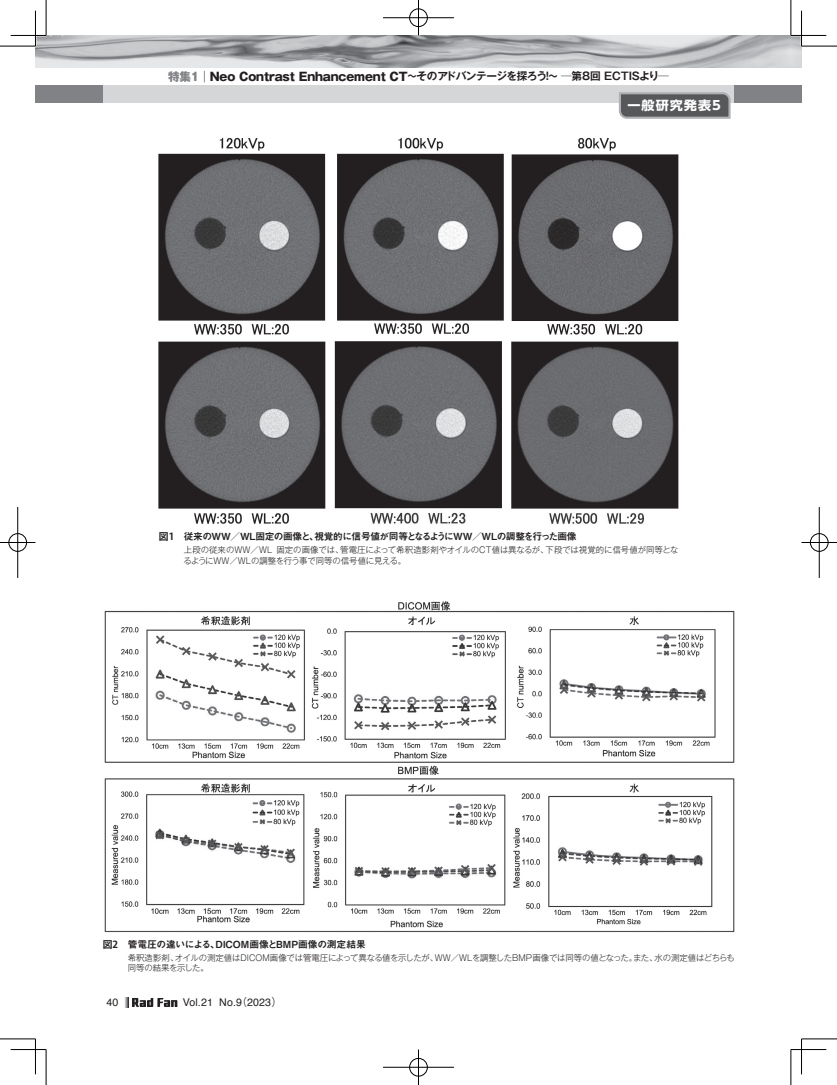
<style>
.page{position:relative;width:837px;height:1085px;background:#fff}
.page>*{position:absolute;margin:0;border:0;box-sizing:border-box;transform-origin:0 0}
.t1{font:700 12.5px "UD Shin Go NT Pro";letter-spacing:.075em;color:#fff;scale:1.05 1}
.t2{font:700 10.62px "Gothic MB101 Pro De";letter-spacing:-.03em;color:#231f20}
.t3{font:10.62px "Helvetica";letter-spacing:.01em;color:#231f20}
.t4{font:9.75px "Midashi Go Pro MB31";letter-spacing:-.06em;color:#231f20}
.t5{font:9.75px "Midashi Go Pro MB31";color:#231f20}
.t6{font:300 8.38px/10.6px "Gothic MB101 Pro";letter-spacing:-.015em;color:#231f20}
.s1{font-family:"Gothic MB101 Pro";font-weight:800;font-size:11.5px;color:#808285}
.s2{font-family:"Gothic MB101 Pro";font-weight:800;font-size:11.5px}
.s3{font-family:"Koz Go Pro";font-weight:700}
.s4{font-family:"Gothic BBB Pro";font-weight:500}
</style>
<div class="page">
<div style="left:103px;top:85px;width:630px;height:18px;background:#d5d6d8"></div>
<div style="left:733px;top:85px;width:57px;height:18px;background:#808285"></div>
<div style="left:35px;top:85px;width:68px;height:18px;background:#808285"></div>
<div style="left:790px;top:85px;width:11px;height:18px;background:#808285"></div>
<svg style="left:125px;top:997px;width:52px;height:9px"></svg>
<img style="left:35px;top:35px;width:755px;height:32px">
<svg style="left:790px;top:36px;width:11px;height:31px"></svg>
<svg style="left:619px;top:92px;width:112px;height:27px;background:#6b6c6e"></svg>
<img style="left:159px;top:137px;width:518px;height:387px">
<img style="left:104px;top:601px;width:629px;height:330px">
<hr style="left:800px;top:11px;width:2px;height:35px;background:#fff">
<hr style="left:0;top:46px;width:35px;height:1px;background:#000">
<hr style="left:801px;top:46px;width:35px;height:1px;background:#000">
<hr style="left:0;top:1038px;width:35px;height:1px;background:#000">
<hr style="left:801px;top:1038px;width:35px;height:1px;background:#000">
<hr style="left:46px;top:0;width:1px;height:35px;background:#000">
<hr style="left:46px;top:1049px;width:1px;height:35px;background:#000">
<hr style="left:790px;top:0;width:1px;height:35px;background:#000">
<hr style="left:790px;top:1049px;width:1px;height:35px;background:#000">
<hr style="left:11px;top:35px;width:35px;height:1px;background:#000">
<hr style="left:790px;top:35px;width:36px;height:1px;background:#000">
<hr style="left:11px;top:1049px;width:35px;height:1px;background:#000">
<hr style="left:790px;top:1049px;width:36px;height:1px;background:#000">
<hr style="left:35px;top:11px;width:1px;height:35px;background:#000">
<hr style="left:35px;top:1038px;width:1px;height:36px;background:#000">
<hr style="left:801px;top:11px;width:1px;height:35px;background:#000">
<hr style="left:801px;top:1038px;width:1px;height:36px;background:#000">
<div style="left:408px;top:8px;width:20px;height:19px;border:2px solid #fff;border-radius:50%"></div>
<hr style="left:383px;top:17px;width:71px;height:2px;background:#fff">
<hr style="left:417px;top:0;width:2px;height:35px;background:#fff">
<div style="left:409px;top:9px;width:18px;height:18px;border:1px solid #000;border-radius:50%"></div>
<hr style="left:383px;top:18px;width:71px;height:1px;background:#000">
<hr style="left:418px;top:0;width:1px;height:35px;background:#000">
<div style="left:408px;top:1057px;width:20px;height:19px;border:2px solid #fff;border-radius:50%"></div>
<hr style="left:417px;top:1049px;width:2px;height:35px;background:#fff">
<div style="left:409px;top:1057px;width:18px;height:19px;border:1px solid #000;border-radius:50%"></div>
<hr style="left:383px;top:1066px;width:71px;height:1px;background:#000">
<hr style="left:418px;top:1049px;width:1px;height:35px;background:#000">
<div style="left:8px;top:532px;width:19px;height:20px;border:2px solid #fff;border-radius:50%"></div>
<hr style="left:0;top:541px;width:35px;height:2px;background:#fff">
<hr style="left:17px;top:507px;width:2px;height:71px;background:#fff">
<div style="left:9px;top:533px;width:18px;height:18px;border:1px solid #000;border-radius:50%"></div>
<hr style="left:0;top:542px;width:35px;height:1px;background:#000">
<hr style="left:18px;top:507px;width:1px;height:71px;background:#000">
<div style="left:809px;top:532px;width:19px;height:20px;border:2px solid #fff;border-radius:50%"></div>
<hr style="left:801px;top:541px;width:35px;height:2px;background:#fff">
<div style="left:809px;top:533px;width:19px;height:18px;border:1px solid #000;border-radius:50%"></div>
<hr style="left:801px;top:542px;width:35px;height:1px;background:#000">
<hr style="left:818px;top:507px;width:1px;height:71px;background:#000">
<p class="t2" style="left:168px;top:67px;width:502px"><span class="s1">特集1</span><span class="s2">│Neo Contrast Enhancement CT</span>～そのアドバンテージを探ろう！～ ─第8回 ECTISより─</p>
<h1 class="t1" style="left:627px;top:95px;width:90px">一般研究発表5</h1>
<p class="t4" style="left:159px;top:529px;width:419px"><span class="s3">図1</span> 従来のWW／WL固定の画像と、視覚的に信号値が同等となるようにWW／WLの調整を行った画像</p>
<p class="t6" style="left:183px;top:543px;width:496px">上段の従来のWW／WL 固定の画像では、管電圧によって希釈造影剤やオイルのCT値は異なるが、下段では視覚的に信号値が同等となるようにWW／WLの調整を行う事で同等の信号値に見える。</p>
<p class="t5" style="left:103px;top:936px;width:264px"><span class="s3">図2</span> 管電圧の違いによる、DICOM画像とBMP画像の測定結果</p>
<p class="t6" style="left:128px;top:950px;width:608px">希釈造影剤、オイルの測定値はDICOM画像では管電圧によって異なる値を示したが、WW／WLを調整したBMP画像では同等の値となった。また、水の測定値はどちらも同等の結果を示した。</p>
<p class="t3" style="left:106px;top:994px;width:13px">40</p>
<p class="t3" style="left:183px;top:994px;width:101px">Vol.21 No.9<span class="s4">（</span>2023<span class="s4">）</span></p>
</div>
